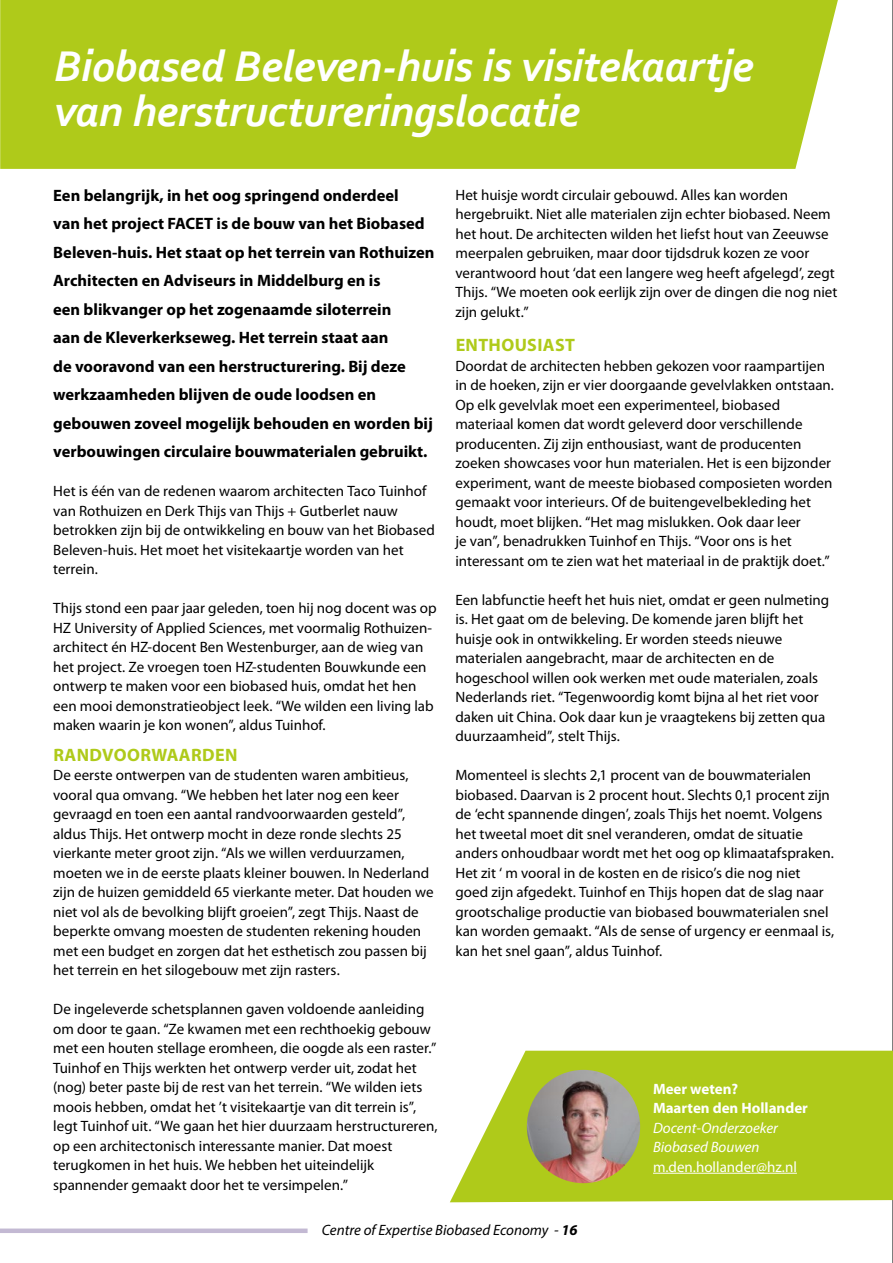
<style>
.page{position:relative;width:893px;height:1263px;background:#fff}
.page>*{position:absolute;margin:0;border:0;box-sizing:border-box;transform-origin:0 0}
.t1{font:italic 700 45px/45px "Corbel";letter-spacing:-.01em;color:#fff}
.t2{font:700 18px "Myriad Pro";letter-spacing:.02em;color:#afca1a}
.t3{font:700 16.5px/28.5px "Myriad Pro";color:#000}
.t4{font:15px/19.5px "Myriad Pro";color:#000}
.t5{font:italic 15px "Myriad Pro";color:#000}
.t6{font:italic 15px/19.5px "Myriad Pro";color:#fff}
.t7{font:700 15px/19.5px "Myriad Pro";color:#fff}
.t8{font:15px "Myriad Pro";color:#fff}
.s1{font-weight:700}
</style>
<div class="page">
<div style="left:0;top:1228px;width:308px;height:5px;background:#c3b9d3"></div>
<hr style="left:892px;top:0;width:1px;height:1263px;background:#000">
<div style="left:0;top:0;width:838px;height:169px;background:#afca1a"></div>
<svg style="left:450px;top:1051px;width:443px;height:151px;fill:#afca1a"></svg>
<div style="left:653px;top:1082px;width:198px;height:96px;background:#afca1a"></div>
<hr style="left:653px;top:1173px;width:144px;height:1px;background:#fff">
<img style="left:527px;top:1070px;width:113px;height:113px;border-radius:57px">
<h1 class="t1" style="left:54px;top:43px;width:701px">Biobased Beleven-huis is visitekaartje van herstructureringslocatie</h1>
<p class="t3" style="left:53px;top:181px;width:383px">Een belangrijk, in het oog springend onderdeel<br>van het project FACET is de bouw van het Biobased Beleven-huis. Het staat op het terrein van Rothuizen Architecten en Adviseurs in Middelburg en is<br>een blikvanger op het zogenaamde siloterrein<br>aan de Kleverkerkseweg. Het terrein staat aan<br>de vooravond van een herstructurering. Bij deze werkzaamheden blijven de oude loodsen en gebouwen zoveel mogelijk behouden en worden bij verbouwingen circulaire bouwmaterialen gebruikt.</p>
<p class="t4" style="left:53px;top:481px;width:383px">Het is één van de redenen waarom architecten Taco Tuinhof van Rothuizen en Derk Thijs van Thijs + Gutberlet nauw betrokken zijn bij de ontwikkeling en bouw van het Biobased Beleven-huis. Het moet het visitekaartje worden van het terrein.</p>
<p class="t4" style="left:53px;top:598px;width:385px">Thijs stond een paar jaar geleden, toen hij nog docent was op HZ University of Applied Sciences, met voormalig Rothuizen&shy;architect én HZ-docent Ben Westenburger, aan de wieg van het project. Ze vroegen toen HZ-studenten Bouwkunde een ontwerp te maken voor een biobased huis, omdat het hen een mooi demonstratieobject leek. “We wilden een living lab maken waarin je kon wonen”, aldus Tuinhof.</p>
<p class="t2" style="left:53px;top:745px;width:186px">RANDVOORWAARDEN</p>
<p class="t4" style="left:53px;top:765px;width:382px">De eerste ontwerpen van de studenten waren ambitieus, vooral qua omvang. “We hebben het later nog een keer gevraagd en toen een aantal randvoorwaarden gesteld”, aldus Thijs. Het ontwerp mocht in deze ronde slechts 25 vierkante meter groot zijn. “Als we willen verduurzamen, moeten we in de eerste plaats kleiner bouwen. In Nederland zijn de huizen gemiddeld 65 vierkante meter. Dat houden we niet vol als de bevolking blijft groeien”, zegt Thijs. Naast de beperkte omvang moesten de studenten rekening houden met een budget en zorgen dat het esthetisch zou passen bij het terrein en het silogebouw met zijn rasters.</p>
<p class="t4" style="left:53px;top:999px;width:386px">De ingeleverde schetsplannen gaven voldoende aanleiding om door te gaan. “Ze kwamen met een rechthoekig gebouw met een houten stellage eromheen, die oogde als een raster.” Tuinhof en Thijs werkten het ontwerp verder uit, zodat het (nog) beter paste bij de rest van het terrein. “We wilden iets moois hebben, omdat het ’t visitekaartje van dit terrein is”, legt Tuinhof uit. “We gaan het hier duurzaam herstructureren, op een architectonisch interessante manier. Dat moest terugkomen in het huis. We hebben het uiteindelijk spannender gemaakt door het te versimpelen.”</p>
<p class="t4" style="left:455px;top:185px;width:383px">Het huisje wordt circulair gebouwd. Alles kan worden hergebruikt. Niet alle materialen zijn echter biobased. Neem het hout. De architecten wilden het liefst hout van Zeeuwse meerpalen gebruiken, maar door tijdsdruk kozen ze voor verantwoord hout ‘dat een langere weg heeft afgelegd’, zegt Thijs. “We moeten ook eerlijk zijn over de dingen die nog niet zijn gelukt.”</p>
<p class="t2" style="left:456px;top:335px;width:121px">ENTHOUSIAST</p>
<p class="t4" style="left:455px;top:356px;width:380px">Doordat de architecten hebben gekozen voor raampartijen in de hoeken, zijn er vier doorgaande gevelvlakken ontstaan.<br>Op elk gevelvlak moet een experimenteel, biobased materiaal komen dat wordt geleverd door verschillende producenten. Zij zijn enthousiast, want de producenten zoeken showcases voor hun materialen. Het is een bijzonder experiment, want de meeste biobased composieten worden gemaakt voor interieurs. Of de buitengevelbekleding het houdt, moet blijken. “Het mag mislukken. Ook daar leer<br>je van”, benadrukken Tuinhof en Thijs. “Voor ons is het interessant om te zien wat het materiaal in de praktijk doet.”</p>
<p class="t4" style="left:455px;top:590px;width:375px">Een labfunctie heeft het huis niet, omdat er geen nulmeting is. Het gaat om de beleving. De komende jaren blijft het huisje ook in ontwikkeling. Er worden steeds nieuwe materialen aangebracht, maar de architecten en de hogeschool willen ook werken met oude materialen, zoals Nederlands riet. “Tegenwoordig komt bijna al het riet voor daken uit China. Ook daar kun je vraagtekens bij zetten qua duurzaamheid”, stelt Thijs.</p>
<p class="t4" style="left:455px;top:765px;width:380px">Momenteel is slechts 2,1 procent van de bouwmaterialen biobased. Daarvan is 2 procent hout. Slechts 0,1 procent zijn de ‘echt spannende dingen’, zoals Thijs het noemt. Volgens het tweetal moet dit snel veranderen, omdat de situatie anders onhoudbaar wordt met het oog op klimaatafspraken.<br>Het zit ‘ m vooral in de kosten en de risico’s die nog niet goed zijn afgedekt. Tuinhof en Thijs hopen dat de slag naar grootschalige productie van biobased bouwmaterialen snel kan worden gemaakt. “Als de sense of urgency er eenmaal is, kan het snel gaan”, aldus Tuinhof.</p>
<p class="t7" style="left:653px;top:1079px;width:156px">Meer weten?<br>Maarten den Hollander</p>
<p class="t6" style="left:653px;top:1118px;width:127px">Docent-Onderzoeker<br>Biobased Bouwen</p>
<p class="t8" style="left:653px;top:1157px;width:145px">m.den.hollander@hz.nl</p>
<p class="t5" style="left:322px;top:1220px;width:257px">Centre of Expertise Biobased Economy - <span class="s1">16</span></p>
</div>
